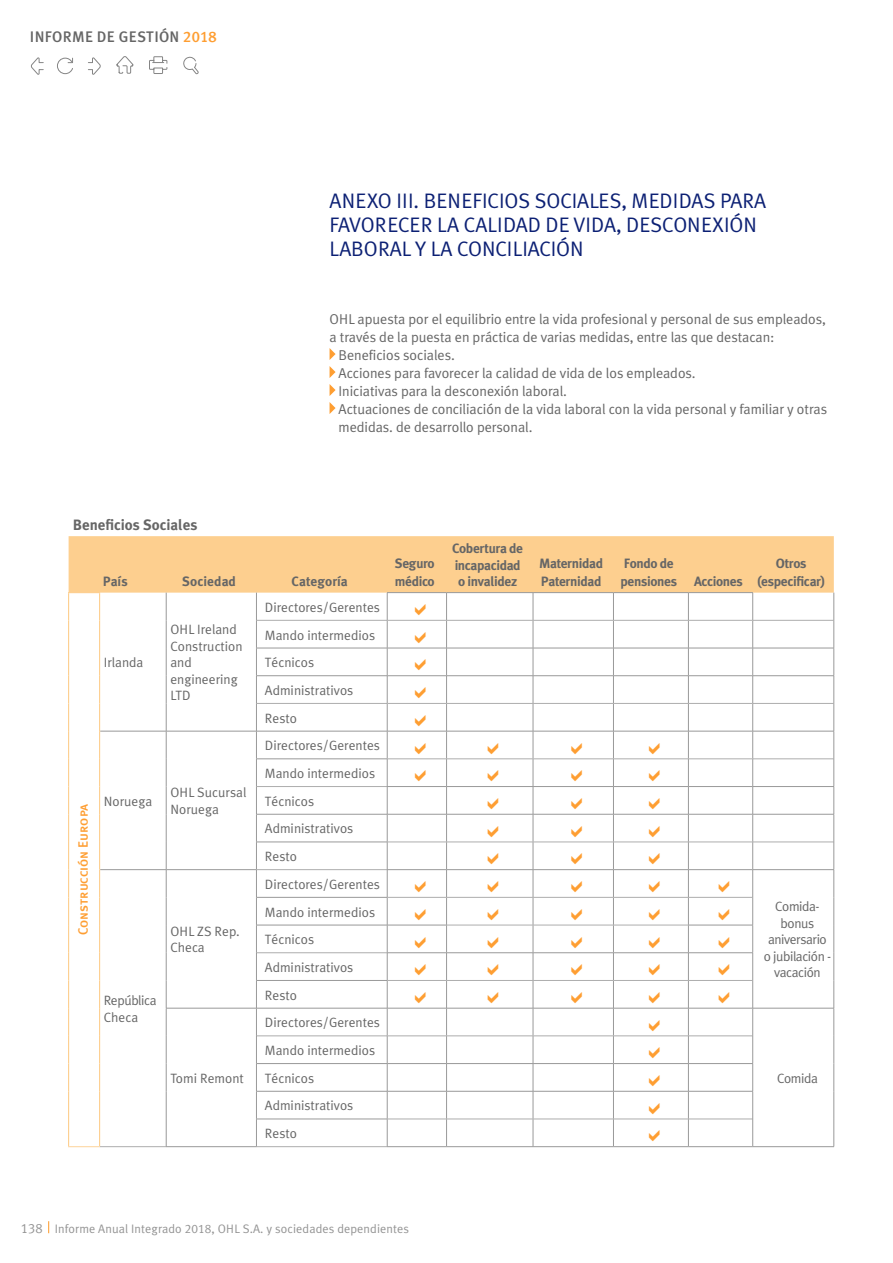
<style>
.page{position:relative;width:893px;height:1263px;background:#fff}
.page>*{position:absolute;margin:0;border:0;box-sizing:border-box;transform-origin:0 0}
.t1{font:21px/24px "Meta Plus Normal";letter-spacing:-.005em;color:#0c2074}
.t2{font:500 15.3px "Meta Plus";letter-spacing:.02em;color:#666}
.t3{font:700 15px "Meta Plus";color:#666}
.t4{font:14.25px "Meta Plus Normal";letter-spacing:-.005em;color:#666}
.t5{font:13.5px/27.8px "Meta Plus Normal";color:#666}
.t6{font:700 13.5px/18.6px "Meta Plus";letter-spacing:-.025em;color:#666}
.t7{font:13.5px/16.5px "Meta Plus Normal";letter-spacing:-.03em;color:#666}
.t8{font:13.5px "Meta Plus Medium Caps";color:#fe9e32}
.t9{font:700 13.5px "Meta Plus";letter-spacing:.005em;color:#666}
.t10{font:13.5px "Meta Plus Normal Caps";color:#949494}
.t11{font:12.3px "Meta Plus Normal";letter-spacing:.01em;color:#949494}
.s1{font-family:"Meta Plus Medium Caps";font-weight:400;color:#fe9e32}
.s2{font-family:"Meta Plus Normal Caps"}
</style>
<div class="page">
<svg style="left:48px;top:1221px;width:1px;height:12px"></svg>
<svg style="left:88px;top:58px;width:13px;height:17px"></svg>
<svg style="left:31px;top:57px;width:13px;height:17px"></svg>
<svg style="left:149px;top:56px;width:19px;height:18px"></svg>
<svg style="left:57px;top:57px;width:16px;height:17px"></svg>
<svg style="left:116px;top:56px;width:18px;height:18px"></svg>
<svg style="left:183px;top:56px;width:16px;height:19px"></svg>
<svg style="left:330px;top:348px;width:6px;height:12px"></svg>
<svg style="left:330px;top:366px;width:6px;height:12px"></svg>
<svg style="left:330px;top:384px;width:6px;height:12px"></svg>
<svg style="left:330px;top:402px;width:6px;height:12px"></svg>
<hr style="left:257px;top:1146px;width:130px;height:1px;background:#adadad">
<hr style="left:100px;top:1146px;width:66px;height:1px;background:#adadad">
<hr style="left:166px;top:1146px;width:91px;height:1px;background:#999">
<hr style="left:688px;top:1146px;width:65px;height:1px;background:#999">
<hr style="left:753px;top:1146px;width:81px;height:1px;background:#999">
<hr style="left:68px;top:1146px;width:32px;height:1px;background:#fdd8a5">
<hr style="left:387px;top:1146px;width:60px;height:1px;background:#999">
<hr style="left:447px;top:1146px;width:86px;height:1px;background:#999">
<hr style="left:533px;top:1146px;width:80px;height:1px;background:#999">
<hr style="left:613px;top:1146px;width:75px;height:1px;background:#999">
<svg style="left:68px;top:536px;width:767px;height:610px"></svg>
<p class="t2" style="left:30px;top:28px;width:188px">INFORME DE GESTIÓN <span class="s1">2018</span></p>
<p class="t3" style="left:73px;top:516px;width:126px">Beneficios Sociales</p>
<h1 class="t1" style="left:330px;top:188px;width:438px">ANEXO III. BENEFICIOS SOCIALES, MEDIDAS PARA<br>FAVORECER LA CALIDAD DE VIDA, DESCONEXIÓN<br>LABORAL Y LA CONCILIACIÓN</h1>
<p class="t4" style="left:330px;top:311px;width:498px">OHL apuesta por el equilibrio entre la vida profesional y personal de sus empleados,</p>
<p class="t4" style="left:330px;top:329px;width:446px">a través de la puesta en práctica de varias medidas, entre las que destacan:</p>
<p class="t4" style="left:339px;top:347px;width:118px">Beneficios sociales.</p>
<p class="t4" style="left:339px;top:365px;width:359px">Acciones para favorecer la calidad de vida de los empleados.</p>
<p class="t4" style="left:339px;top:383px;width:230px">Iniciativas para la desconexión laboral.</p>
<p class="t4" style="left:339px;top:401px;width:490px">Actuaciones de conciliación de la vida laboral con la vida personal y familiar y otras</p>
<p class="t4" style="left:339px;top:419px;width:195px">medidas. de desarrollo personal.</p>
<p class="t8" style="left:75px;top:935px;width:133px;rotate:-90deg">Construcción Europa</p>
<p class="t6" style="left:103px;top:572px;width:27px">País</p>
<p class="t9" style="left:182px;top:574px;width:55px">Sociedad</p>
<p class="t9" style="left:292px;top:574px;width:58px">Categoría</p>
<p class="t5" style="left:104px;top:648px;width:41px">Irlanda</p>
<p class="t5" style="left:170px;top:621px;width:74px;line-height:16.5px">OHL Ireland<br>Construction and engineering<br>LTD</p>
<p class="t5" style="left:104px;top:787px;width:50px">Noruega</p>
<p class="t5" style="left:170px;top:784px;width:77px;line-height:16.5px">OHL Sucursal<br>Noruega</p>
<p class="t5" style="left:170px;top:923px;width:71px;line-height:16.5px">OHL ZS Rep.<br>Checa</p>
<p class="t7" style="left:104px;top:992px;width:54px">República<br>Checa</p>
<p class="t5" style="left:170px;top:1064px;width:75px">Tomi Remont</p>
<p class="t5" style="left:265px;top:593px;width:116px">Directores/Gerentes<br>Mando intermedios<br>Técnicos<br>Administrativos<br>Resto</p>
<p class="t5" style="left:265px;top:732px;width:116px">Directores/Gerentes<br>Mando intermedios<br>Técnicos<br>Administrativos<br>Resto</p>
<p class="t5" style="left:265px;top:870px;width:116px">Directores/Gerentes</p>
<p class="t5" style="left:265px;top:898px;width:112px">Mando intermedios<br>Técnicos<br>Administrativos<br>Resto</p>
<p class="t5" style="left:265px;top:1009px;width:116px">Directores/Gerentes</p>
<p class="t5" style="left:265px;top:1036px;width:112px">Mando intermedios<br>Técnicos<br>Administrativos<br>Resto</p>
<p class="t6" style="left:395px;top:554px;width:41px">Seguro médico</p>
<p class="t6" style="left:452px;top:540px;width:72px;line-height:16.5px">Cobertura de incapacidad o invalidez</p>
<p class="t6" style="left:539px;top:554px;width:66px">Maternidad<br>Paternidad</p>
<p class="t6" style="left:620px;top:554px;width:124px">Fondo de<br>pensiones Acciones</p>
<p class="t6" style="left:757px;top:554px;width:69px;text-align:center">Otros (especificar)</p>
<p class="t7" style="left:764px;top:898px;width:69px;text-align:center">Comida&shy;bonus aniversario o jubilación - vacación</p>
<p class="t5" style="left:777px;top:1064px;width:42px">Comida</p>
<p class="t10" style="left:21px;top:1220px;width:23px">138</p>
<p class="t11" style="left:55px;top:1221px;width:356px">Informe Anual Integrado <span class="s2">2018</span>, OHL S.A. y sociedades dependientes</p>
</div>
